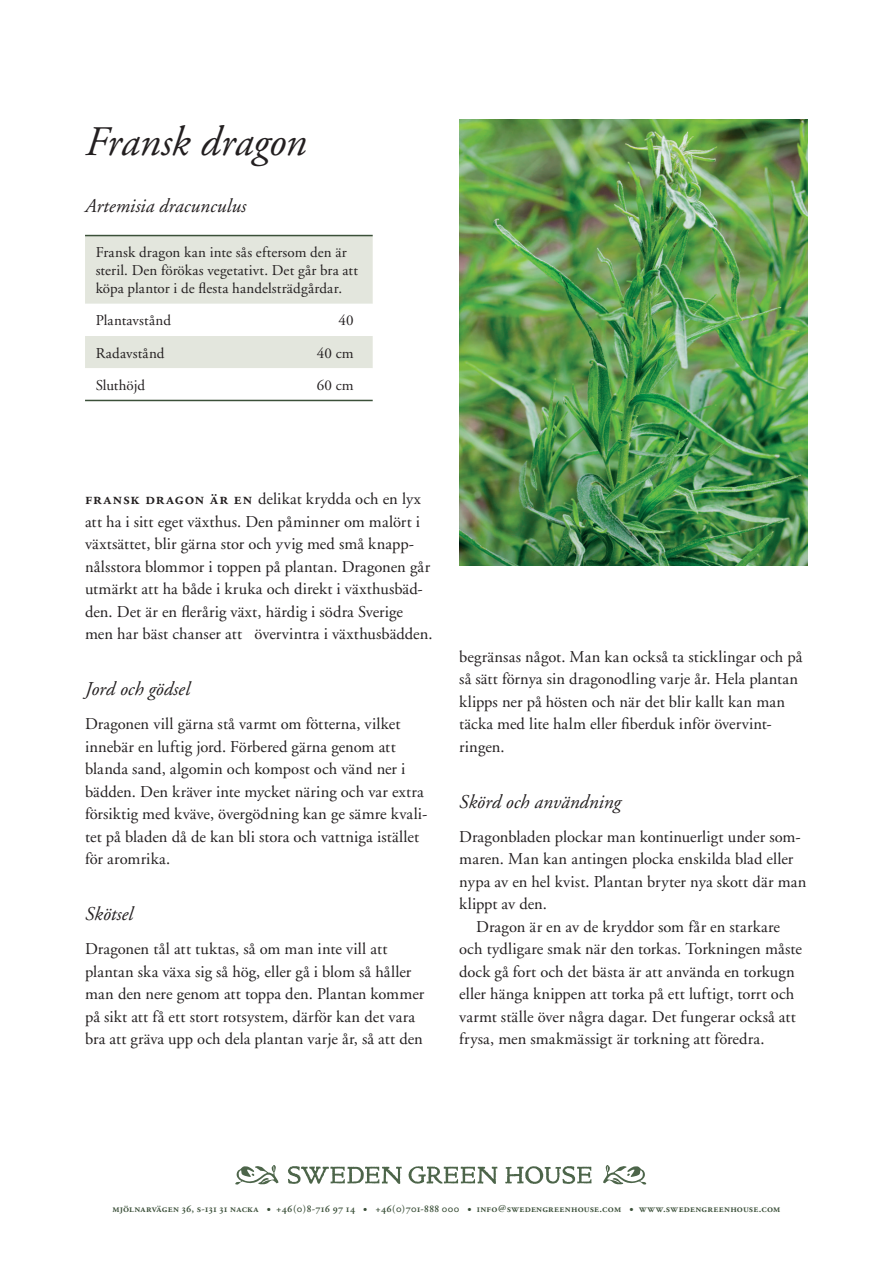
<style>
.page{position:relative;width:893px;height:1263px;background:#fff}
.page>*{position:absolute;margin:0;border:0;box-sizing:border-box;transform-origin:0 0}
.t1{font:italic 42px "Adobe Garamond";letter-spacing:-.005em;color:#231f20}
.t2{font:italic 19.5px "Adobe Garamond";color:#231f20}
.t3{font:16.5px/22.5px "Adobe Garamond";letter-spacing:.005em;color:#231f20}
.t4{font:15px/18px "Adobe Garamond";letter-spacing:.01em;color:#231f20}
.t5{font:10.5px "Adobe Garamond Semibold SC";letter-spacing:.02em;color:#3b5039}
.s1{font-family:"Adobe Garamond Semibold SC"}
</style>
<div class="page">
<svg style="left:603px;top:1165px;width:43px;height:19px"></svg>
<svg style="left:235px;top:1165px;width:43px;height:19px"></svg>
<svg style="left:288px;top:1166px;width:114px;height:18px"></svg>
<svg style="left:409px;top:1166px;width:88px;height:18px"></svg>
<svg style="left:505px;top:1166px;width:86px;height:18px"></svg>
<svg style="left:85px;top:236px;width:288px;height:164px"></svg>
<hr style="left:85px;top:400px;width:288px;height:1px;background:#3b5039">
<hr style="left:85px;top:235px;width:288px;height:1px;background:#3b5039">
<img style="left:459px;top:119px;width:349px;height:447px">
<h1 class="t1" style="left:85px;top:120px;width:223px">Fransk dragon</h1>
<p class="t2" style="left:85px;top:195px;width:163px">Artemisia dracunculus</p>
<p class="t4" style="left:96px;top:244px;width:264px">Fransk dragon kan inte sås eftersom den är steril. Den förökas vegetativt. Det går bra att köpa plantor i de flesta handelsträdgårdar.</p>
<p class="t4" style="left:96px;top:312px;width:77px">Plantavstånd</p>
<p class="t4" style="left:338px;top:312px;width:17px">40</p>
<p class="t4" style="left:96px;top:344px;width:70px">Radavstånd</p>
<p class="t4" style="left:317px;top:344px;width:38px">40 cm</p>
<p class="t4" style="left:96px;top:376px;width:51px">Sluthöjd</p>
<p class="t4" style="left:317px;top:376px;width:38px">60 cm</p>
<p class="t3" style="left:85px;top:488px;width:349px"><span class="s1">fransk dragon är en</span> delikat krydda och en lyx att ha i sitt eget växthus. Den påminner om malört i växtsättet, blir gärna stor och yvig med små knapp&shy;nålsstora blommor i toppen på plantan. Dragonen går utmärkt att ha både i kruka och direkt i växthusbäd&shy;den. Det är en flerårig växt, härdig i södra Sverige men har bäst chanser att övervintra i växthusbädden.</p>
<p class="t2" style="left:85px;top:679px;width:106px">Jord och gödsel</p>
<p class="t3" style="left:85px;top:713px;width:344px">Dragonen vill gärna stå varmt om fötterna, vilket innebär en luftig jord. Förbered gärna genom att blanda sand, algomin och kompost och vänd ner i bädden. Den kräver inte mycket näring och var extra försiktig med kväve, övergödning kan ge sämre kvali&shy;tet på bladen då de kan bli stora och vattniga istället för aromrika.</p>
<p class="t2" style="left:85px;top:904px;width:49px">Skötsel</p>
<p class="t3" style="left:85px;top:938px;width:341px">Dragonen tål att tuktas, så om man inte vill att plantan ska växa sig så hög, eller gå i blom så håller man den nere genom att toppa den. Plantan kommer på sikt att få ett stort rotsystem, därför kan det vara bra att gräva upp och dela plantan varje år, så att den</p>
<p class="t3" style="left:459px;top:645px;width:345px">begränsas något. Man kan också ta sticklingar och på så sätt förnya sin dragonodling varje år. Hela plantan klipps ner på hösten och när det blir kallt kan man täcka med lite halm eller fiberduk inför övervint&shy;ringen.</p>
<p class="t2" style="left:459px;top:791px;width:163px">Skörd och användning</p>
<p class="t3" style="left:459px;top:825px;width:343px">Dragonbladen plockar man kontinuerligt under som-</p>
<p class="t3" style="left:459px;top:848px;width:336px">maren. Man kan antingen plocka enskilda blad eller</p>
<p class="t3" style="left:459px;top:870px;width:349px">nypa av en hel kvist. Plantan bryter nya skott där man</p>
<p class="t3" style="left:459px;top:893px;width:89px">klippt av den.</p>
<p class="t3" style="left:476px;top:915px;width:305px">Dragon är en av de kryddor som får en starkare</p>
<p class="t3" style="left:459px;top:938px;width:344px">och tydligare smak när den torkas. Torkningen måste</p>
<p class="t3" style="left:459px;top:960px;width:337px">dock gå fort och det bästa är att använda en torkugn</p>
<p class="t3" style="left:459px;top:983px;width:337px">eller hänga knippen att torka på ett luftigt, torrt och</p>
<p class="t3" style="left:459px;top:1005px;width:338px">varmt ställe över några dagar. Det fungerar också att</p>
<p class="t3" style="left:459px;top:1028px;width:307px">frysa, men smakmässigt är torkning att föredra.</p>
<p class="t5" style="left:112px;top:1203px;width:670px">mjölnarvägen 36, s-131 31 nacka • +46(0)8-716 97 14 • +46(0)701-888 000 • info@swedengreenhouse.com • www.swedengreenhouse.com</p>
</div>
